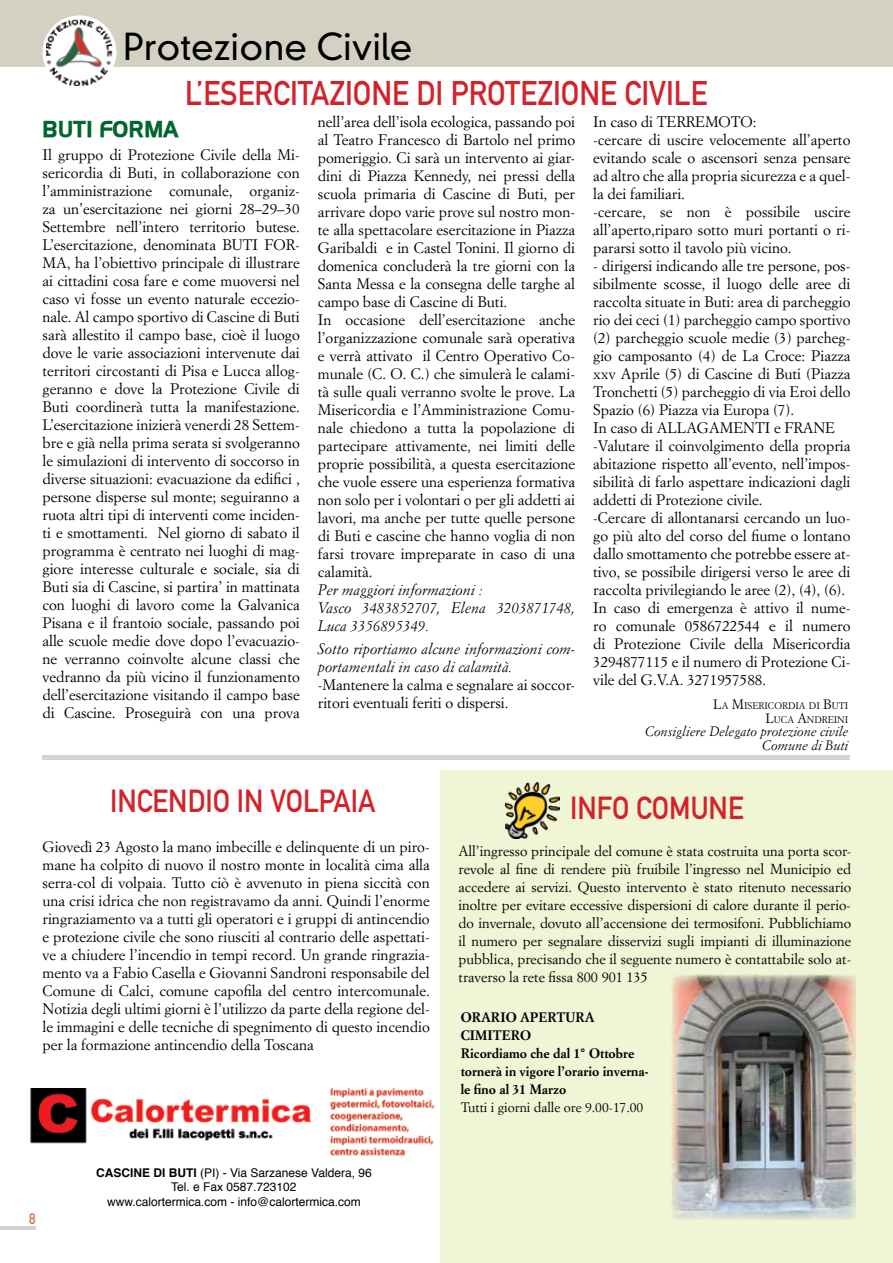
<style>
.page{position:relative;width:893px;height:1263px;background:#fff}
.page>*{position:absolute;margin:0;border:0;box-sizing:border-box;transform-origin:0 0}
.t1{font:300 36px "DIN Neuzeit Grotesk";color:#000}
.t2{font:33.75px "DIN Mittelschrift";color:#d2232a;scale:.9 1}
.t3{font:31.5px "DIN Mittelschrift";color:#d2232a;scale:.9 1}
.t4{font:700 22.5px "Hanzel";color:#00652e;scale:.9 1}
.t5{font:15px/18px "Simoncini Garamond";color:#000}
.t6{font:italic 15px/18px "Simoncini Garamond";color:#000}
.t7{font:15px "DIN Mittelschrift";color:#dd6d54;scale:.9 1}
.t8{font:14.25px/18px "Simoncini Garamond";color:#000;text-align:justify}
.t9{font:700 13.5px/18px "Simoncini Garamond";color:#000}
.t10{font:italic 13.5px/13.5px "Simoncini Garamond";color:#000;text-align:right}
.t11{font:13.5px "Simoncini Garamond";color:#000}
.t12{font:12px/14.4px "Helvetica";color:#000;text-align:center}
.t13{font:9.45px/13.5px "Simoncini Garamond";color:#000;text-align:right}
.s1{font-size:13.5px}
.s2{font-weight:700}
</style>
<div class="page">
<div style="left:441px;top:771px;width:452px;height:492px;background:#eff5d5"></div>
<img style="left:672px;top:974px;width:184px;height:245px">
<hr style="left:0;top:1226px;width:36px;height:4px;background:#d1d3d4">
<div style="left:0;top:0;width:893px;height:67px;background:#d3d2c2"></div>
<hr style="left:43px;top:756px;width:807px;height:4px;background:#d1d3d4">
<img style="left:30px;top:1088px;width:405px;height:68px">
<div style="left:43px;top:15px;width:73px;height:74px;background:#fff;border-radius:50%"></div>
<img style="left:46px;top:20px;width:66px;height:66px">
<img style="left:505px;top:782px;width:55px;height:56px">
<h1 class="t1" style="left:123px;top:26px;width:291px">Protezione Civile</h1>
<h2 class="t2" style="left:185px;top:73px;width:582px">L’ESERCITAZIONE DI PROTEZIONE CIvILE</h2>
<h3 class="t4" style="left:43px;top:116px;width:154px">BUTI FORMA</h3>
<p class="t5" style="left:43px;top:145px;width:259px;text-align:justify">Il gruppo di Protezione Civile della Mi&shy;sericordia di Buti, in collaborazione con l’amministrazione comunale, organiz&shy;za un’esercitazione nei giorni 28–29–30<br>Settembre nell’intero territorio butese.<br>L’esercitazione, denominata BUTI FOR-MA, ha l’obiettivo principale di illustrare ai cittadini cosa fare e come muoversi nel caso vi fosse un evento naturale eccezio&shy;nale. Al campo sportivo di Cascine di Buti sarà allestito il campo base, cioè il luogo dove le varie associazioni intervenute dai territori circostanti di Pisa e Lucca allog&shy;geranno e dove la Protezione Civile di Buti coordinerà tutta la manifestazione.<br>L’esercitazione inizierà venerdi 28 Settem&shy;bre e già nella prima serata si svolgeranno le simulazioni di intervento di soccorso in diverse situazioni: evacuazione da edifici , persone disperse sul monte; seguiranno a ruota altri tipi di interventi come inciden&shy;ti e smottamenti. Nel giorno di sabato il programma è centrato nei luoghi di mag&shy;giore interesse culturale e sociale, sia di Buti sia di Cascine, si partira’ in mattinata con luoghi di lavoro come la Galvanica Pisana e il frantoio sociale, passando poi alle scuole medie dove dopo l’evacuazio&shy;ne verranno coinvolte alcune classi che vedranno da più vicino il funzionamento dell’esercitazione visitando il campo base di Cascine. Proseguirà con una prova</p>
<p class="t5" style="left:318px;top:113px;width:259px">nell’area dell’isola ecologica, passando poi al Teatro Francesco di Bartolo nel primo pomeriggio. Ci sarà un intervento ai giar&shy;dini di Piazza Kennedy, nei pressi della scuola primaria di Cascine di Buti, per arrivare dopo varie prove sul nostro mon&shy;te alla spettacolare esercitazione in Piazza Garibaldi e in Castel Tonini. Il giorno di domenica concluderà la tre giorni con la Santa Messa e la consegna delle targhe al campo base di Cascine di Buti.<br>In occasione dell’esercitazione anche l’organizzazione comunale sarà operativa e verrà attivato il Centro Operativo Co&shy;munale (C. O. C.) che simulerà le calami&shy;tà sulle quali verranno svolte le prove. La Misericordia e l’Amministrazione Comu&shy;nale chiedono a tutta la popolazione di partecipare attivamente, nei limiti delle proprie possibilità, a questa esercitazione che vuole essere una esperienza formativa non solo per i volontari o per gli addetti ai lavori, ma anche per tutte quelle persone di Buti e cascine che hanno voglia di non farsi trovare impreparate in caso di una calamità.</p>
<p class="t6" style="left:318px;top:581px;width:259px">Per maggiori informazioni :<br>Vasco 3483852707, Elena 3203871748,<br>Luca 3356895349.</p>
<p class="t6" style="left:318px;top:639px;width:259px">Sotto riportiamo alcune informazioni com&shy;portamentali in caso di calamità.</p>
<p class="t5" style="left:318px;top:675px;width:259px">-Mantenere la calma e segnalare ai soccor&shy;ritori eventuali feriti o dispersi.</p>
<p class="t5" style="left:593px;top:113px;width:259px">In caso di TERREMOTO:<br>-cercare di uscire velocemente all’aperto evitando scale o ascensori senza pensare ad altro che alla propria sicurezza e a quel&shy;la dei familiari.<br>-cercare, se non è possibile uscire all’aperto,riparo sotto muri portanti o ri&shy;pararsi sotto il tavolo più vicino.</p>
<p class="t5" style="left:593px;top:257px;width:259px">- dirigersi indicando alle tre persone, pos&shy;sibilmente scosse, il luogo delle aree di raccolta situate in Buti: area di parcheggio rio dei ceci (1) parcheggio campo sportivo (2) parcheggio scuole medie (3) parcheg&shy;gio camposanto (4) de La Croce: Piazza xxv Aprile (5) di Cascine di Buti (Piazza Tronchetti (5) parcheggio di via Eroi dello Spazio (6) Piazza via Europa (7).<br>In caso di ALLAGAMENTI e FRANE -Valutare il coinvolgimento della propria abitazione rispetto all’evento, nell’impos&shy;sibilità di farlo aspettare indicazioni dagli addetti di Protezione civile.<br>-Cercare di allontanarsi cercando un luo&shy;go più alto del corso del fiume o lontano dallo smottamento che potrebbe essere at&shy;tivo, se possibile dirigersi verso le aree di raccolta privilegiando le aree (2), (4), (6).<br>In caso di emergenza è attivo il nume&shy;ro comunale 0586722544 e il numero di Protezione Civile della Misericordia 3294877115 e il numero di Protezione Ci&shy;vile del G.V.A. 3271957588.</p>
<p class="t13" style="left:713px;top:699px;width:137px"><span class="s1">L</span>A <span class="s1">M</span>ISERICORDIA DI <span class="s1">B</span>UTI<br><span class="s1">L</span>UCA <span class="s1">A</span>NDREINI</p>
<p class="t10" style="left:645px;top:724px;width:205px">Consigliere Delegato protezione civile<br>Comune di Buti</p>
<h3 class="t3" style="left:110px;top:782px;width:296px">INCENDIO IN vOLPAIA</h3>
<h3 class="t3" style="left:570px;top:790px;width:194px">INFO COMUNE</h3>
<p class="t5" style="left:43px;top:837px;width:389px;text-align:justify">Giovedì 23 Agosto la mano imbecille e delinquente di un piro&shy;mane ha colpito di nuovo il nostro monte in località cima alla serra-col di volpaia. Tutto ciò è avvenuto in piena siccità con una crisi idrica che non registravamo da anni. Quindi l’enorme ringraziamento va a tutti gli operatori e i gruppi di antincendio e protezione civile che sono riusciti al contrario delle aspettati&shy;ve a chiudere l’incendio in tempi record. Un grande ringrazia&shy;mento va a Fabio Casella e Giovanni Sandroni responsabile del Comune di Calci, comune capofila del centro intercomunale.<br>Notizia degli ultimi giorni è l’utilizzo da parte della regione del&shy;le immagini e delle tecniche di spegnimento di questo incendio per la formazione antincendio della Toscana</p>
<p class="t8" style="left:459px;top:841px;width:394px">All’ingresso principale del comune è stata costruita una porta scor&shy;revole al fine di rendere più fruibile l’ingresso nel Municipio ed accedere ai servizi. Questo intervento è stato ritenuto necessario inoltre per evitare eccessive dispersioni di calore durante il perio&shy;do invernale, dovuto all’accensione dei termosifoni. Pubblichiamo il numero per segnalare disservizi sugli impianti di illuminazione pubblica, precisando che il seguente numero è contattabile solo at&shy;traverso la rete fissa 800 901 135</p>
<p class="t9" style="left:461px;top:1009px;width:189px">orario apertUra cimitero<br>ricordiamo che dal 1° ottobre tornerà in vigore l’orario inverna&shy;le fino al 31 marzo</p>
<p class="t11" style="left:461px;top:1099px;width:184px">Tutti i giorni dalle ore 9.00-17.00</p>
<p class="t7" style="left:29px;top:1209px;width:9px">8</p>
<p class="t12" style="left:96px;top:1166px;width:277px"><span class="s2">CASCINE DI BUTI</span> (PI) - Via Sarzanese Valdera, 96<br>Tel. e Fax 0587.723102<br>www.calortermica.com - info@calortermica.com</p>
</div>
